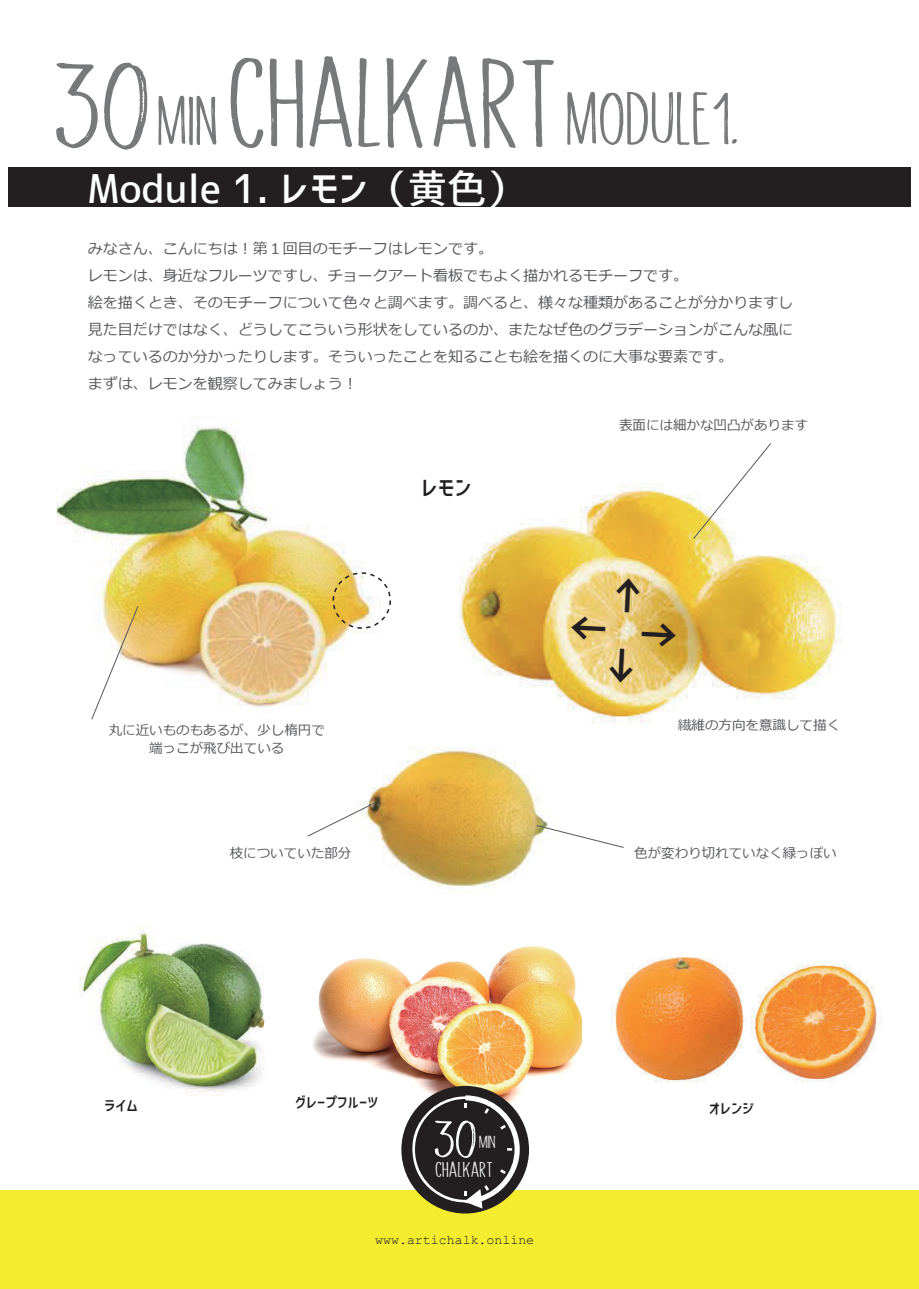
<style>
.page{position:relative;width:919px;height:1289px;background:#fff}
.page>*{position:absolute;margin:0;border:0;box-sizing:border-box;transform-origin:0 0}
.t1{font:55.2px "Aceituna DEMO";color:#fff;scale:1.05 1}
.t2{font:39.3px "Corporate Logo Medium";color:#fff}
.t3{font:22.5px "Corporate Logo Medium";color:#231f20}
.t4{font:21.6px "Aceituna DEMO";letter-spacing:.025em;color:#fff}
.t5{font:17.7px "Aceituna DEMO";color:#fff}
.t6{font:15px/27px "Meiryo";color:#57585a}
.t7{font:15px "Corporate Logo Medium";color:#231f20}
.t8{font:13.5px/18px "Meiryo";color:#57585a;text-align:center}
.t9{font:13.2px "Courier New";color:#231f20}
</style>
<div class="page">
<div style="left:0;top:1189px;width:918px;height:99px;background:#f4ed2f"></div>
<div style="left:8px;top:167px;width:902px;height:39px;background:#231f20"></div>
<svg style="left:567px;top:92px;width:169px;height:53px"></svg>
<svg style="left:231px;top:57px;width:32px;height:91px"></svg>
<svg style="left:270px;top:58px;width:33px;height:90px"></svg>
<svg style="left:309px;top:56px;width:43px;height:91px"></svg>
<svg style="left:358px;top:58px;width:22px;height:89px"></svg>
<svg style="left:386px;top:58px;width:41px;height:90px"></svg>
<svg style="left:433px;top:56px;width:43px;height:91px"></svg>
<svg style="left:482px;top:58px;width:34px;height:90px"></svg>
<svg style="left:522px;top:60px;width:31px;height:87px"></svg>
<svg style="left:56px;top:63px;width:42px;height:85px"></svg>
<svg style="left:104px;top:63px;width:43px;height:87px"></svg>
<svg style="left:158px;top:96px;width:58px;height:49px"></svg>
<img style="left:459px;top:483px;width:383px;height:241px">
<img style="left:56px;top:421px;width:335px;height:287px">
<img style="left:80px;top:924px;width:185px;height:172px">
<img style="left:610px;top:956px;width:269px;height:127px">
<img style="left:313px;top:946px;width:268px;height:149px">
<div style="left:401px;top:1085px;width:128px;height:128px;background:#231f20;border-radius:50%"></div>
<svg style="left:409px;top:1095px;width:112px;height:113px"></svg>
<div style="left:332px;top:572px;width:59px;height:57px;border:2px dashed #231f20;border-radius:50%"></div>
<svg style="left:692px;top:443px;width:79px;height:96px"></svg>
<svg style="left:91px;top:605px;width:48px;height:115px"></svg>
<img style="left:363px;top:747px;width:185px;height:145px">
<svg style="left:307px;top:801px;width:69px;height:36px"></svg>
<svg style="left:535px;top:824px;width:89px;height:24px"></svg>
<svg style="left:609px;top:648px;width:25px;height:35px"></svg>
<svg style="left:614px;top:577px;width:26px;height:36px"></svg>
<svg style="left:641px;top:621px;width:35px;height:25px"></svg>
<svg style="left:570px;top:615px;width:36px;height:26px"></svg>
<h2 class="t2" style="left:88px;top:162px;width:439px">Module 1. レモン（黄色）</h2>
<p class="t6" style="left:88px;top:236px;width:706px">みなさん、こんにちは︕第１回目のモチーフはレモンです。<br>レモンは、身近なフルーツですし、チョークアート看板でもよく描かれるモチーフです。<br>絵を描くとき、そのモチーフについて色々と調べます。調べると、様々な種類があることが分かりますし見た目だけではなく、どうしてこういう形状をしているのか、またなぜ色のグラデーションがこんな風になっているのか分かったりします。そういったことを知ることも絵を描くのに大事な要素です。<br>まずは、レモンを観察してみましょう︕</p>
<p class="t8" style="left:109px;top:721px;width:217px">丸に近いものもあるが、少し楕円で端っこが飛び出ている</p>
<h3 class="t3" style="left:421px;top:473px;width:52px">レモン</h3>
<p class="t8" style="left:619px;top:417px;width:190px">表面には細かな凹凸があります</p>
<p class="t8" style="left:678px;top:716px;width:163px">繊維の方向を意識して描く</p>
<p class="t8" style="left:230px;top:844px;width:123px">枝についていた部分</p>
<p class="t8" style="left:634px;top:844px;width:204px">色が変わり切れていなく緑っぽい</p>
<p class="t7" style="left:295px;top:1092px;width:85px">グレープフルーツ</p>
<p class="t7" style="left:104px;top:1095px;width:35px">ライム</p>
<p class="t7" style="left:709px;top:1098px;width:46px">オレンジ</p>
<h1 class="t1" style="left:433px;top:1109px;width:42px">30</h1>
<p class="t5" style="left:479px;top:1131px;width:18px">MIN</p>
<h3 class="t4" style="left:435px;top:1158px;width:59px">CHALKART</h3>
<p class="t9" style="left:375px;top:1231px;width:160px">www.artichalk.online</p>
</div>
